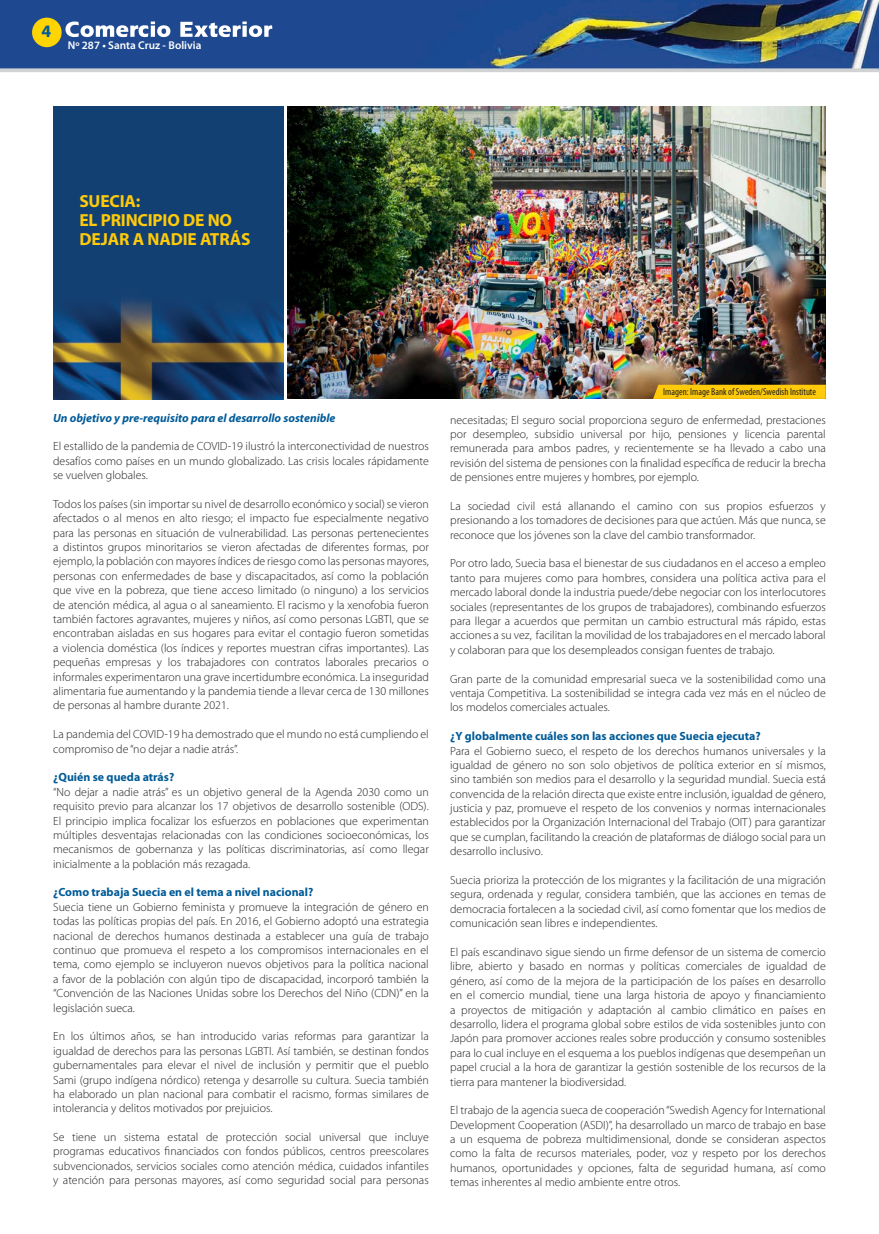
<style>
.page{position:relative;width:879px;height:1234px;background:#fff}
.page>*{position:absolute;margin:0;border:0;box-sizing:border-box;transform-origin:0 0}
.t1{font:700 17.5px/18.8px "Myriad Pro";letter-spacing:-.01em;color:#feca0a}
.t2{font:700 17.5px "Myriad Pro";color:#005b97}
.t3{font:300 11.88px/14.4px "Myriad Pro";color:#231f20;text-align:justify}
.t4{font:700 11.88px "Myriad Pro";color:#005b97}
.t5{font:italic 700 11.88px "Myriad Pro";color:#005b97}
.t6{font:600 11.25px "Myriad Pro";color:#fff}
.t7{font:condensed 10px "Myriad Pro";color:#231f20}
</style>
<div class="page">
<img style="left:0;top:0;width:879px;height:68px">
<svg style="left:0;top:68px;width:879px;height:4px;background:#bec4cd"></svg>
<svg style="left:65px;top:22px;width:207px;height:15px"></svg>
<div style="left:32px;top:18px;width:30px;height:29px;background:#fed503;border-radius:50%"></div>
<img style="left:288px;top:106px;width:538px;height:293px">
<img style="left:53px;top:106px;width:230px;height:293px">
<svg style="left:653px;top:384px;width:173px;height:15px;background:#f1bf0b"></svg>
<h1 class="t2" style="left:42px;top:20px;width:11px">4</h1>
<p class="t6" style="left:68px;top:38px;width:135px">Nº 287 • Santa Cruz - Bolivia</p>
<p class="t1" style="left:79px;top:191px;width:63px">SUECIA:</p>
<p class="t1" style="left:79px;top:210px;width:173px">EL PRINCIPIO DE NO<br>DEJAR A NADIE ATRÁS</p>
<p class="t5" style="left:53px;top:410px;width:284px">Un objetivo y pre-requisito para el desarrollo sostenible</p>
<p class="t3" style="left:53px;top:439px;width:377px">El estallido de la pandemia de COVID-19 ilustró la interconectividad de nuestros desafíos como países en un mundo globalizado. Las crisis locales rápidamente se vuelven globales.</p>
<p class="t3" style="left:53px;top:497px;width:377px">Todos los países (sin importar su nivel de desarrollo económico y social) se vieron afectados o al menos en alto riesgo; el impacto fue especialmente negativo para las personas en situación de vulnerabilidad. Las personas pertenecientes a distintos grupos minoritarios se vieron afectadas de diferentes formas, por ejemplo, la población con mayores índices de riesgo como las personas mayores, personas con enfermedades de base y discapacitados, así como la población que vive en la pobreza, que tiene acceso limitado (o ninguno) a los servicios de atención médica, al agua o al saneamiento. El racismo y la xenofobia fueron también factores agravantes, mujeres y niños, así como personas LGBTI, que se encontraban aisladas en sus hogares para evitar el contagio fueron sometidas a violencia doméstica (los índices y reportes muestran cifras importantes). Las pequeñas empresas y los trabajadores con contratos laborales precarios o informales experimentaron una grave incertidumbre económica. La inseguridad alimentaria fue aumentando y la pandemia tiende a llevar cerca de 130 millones de personas al hambre durante 2021.</p>
<p class="t3" style="left:53px;top:727px;width:377px">La pandemia del COVID-19 ha demostrado que el mundo no está cumpliendo el compromiso de “no dejar a nadie atrás”.</p>
<p class="t4" style="left:53px;top:769px;width:123px">¿Quién se queda atrás?</p>
<p class="t3" style="left:53px;top:784px;width:377px">“No dejar a nadie atrás” es un objetivo general de la Agenda 2030 como un requisito previo para alcanzar los 17 objetivos de desarrollo sostenible (ODS).<br>El principio implica focalizar los esfuerzos en poblaciones que experimentan múltiples desventajas relacionadas con las condiciones socioeconómicas, los mecanismos de gobernanza y las políticas discriminatorias, así como llegar inicialmente a la población más rezagada.</p>
<p class="t4" style="left:53px;top:884px;width:262px">¿Como trabaja Suecia en el tema a nivel nacional?</p>
<p class="t3" style="left:53px;top:899px;width:377px">Suecia tiene un Gobierno feminista y promueve la integración de género en todas las políticas propias del país. En 2016, el Gobierno adoptó una estrategia nacional de derechos humanos destinada a establecer una guía de trabajo continuo que promueva el respeto a los compromisos internacionales en el tema, como ejemplo se incluyeron nuevos objetivos para la política nacional a favor de la población con algún tipo de discapacidad, incorporó también la “Convención de las Naciones Unidas sobre los Derechos del Niño (CDN)” en la legislación sueca.</p>
<p class="t3" style="left:53px;top:1029px;width:377px">En los últimos años, se han introducido varias reformas para garantizar la igualdad de derechos para las personas LGBTI. Así también, se destinan fondos gubernamentales para elevar el nivel de inclusión y permitir que el pueblo Sami (grupo indígena nórdico) retenga y desarrolle su cultura. Suecia también ha elaborado un plan nacional para combatir el racismo, formas similares de intolerancia y delitos motivados por prejuicios.</p>
<p class="t3" style="left:53px;top:1129px;width:377px">Se tiene un sistema estatal de protección social universal que incluye programas educativos financiados con fondos públicos, centros preescolares subvencionados, servicios sociales como atención médica, cuidados infantiles y atención para personas mayores, así como seguridad social para personas</p>
<p class="t7" style="left:663px;top:385px;width:154px">Imagen: Image Bank of Sweden/Swedish Institute</p>
<p class="t3" style="left:450px;top:412px;width:377px">necesitadas; El seguro social proporciona seguro de enfermedad, prestaciones por desempleo, subsidio universal por hijo, pensiones y licencia parental remunerada para ambos padres, y recientemente se ha llevado a cabo una revisión del sistema de pensiones con la finalidad específica de reducir la brecha de pensiones entre mujeres y hombres, por ejemplo.</p>
<p class="t3" style="left:450px;top:499px;width:377px">La sociedad civil está allanando el camino con sus propios esfuerzos y presionando a los tomadores de decisiones para que actúen. Más que nunca, se reconoce que los jóvenes son la clave del cambio transformador.</p>
<p class="t3" style="left:450px;top:556px;width:377px">Por otro lado, Suecia basa el bienestar de sus ciudadanos en el acceso a empleo tanto para mujeres como para hombres, considera una política activa para el mercado laboral donde la industria puede/debe negociar con los interlocutores sociales (representantes de los grupos de trabajadores), combinando esfuerzos para llegar a acuerdos que permitan un cambio estructural más rápido, estas acciones a su vez, facilitan la movilidad de los trabajadores en el mercado laboral y colaboran para que los desempleados consigan fuentes de trabajo.</p>
<p class="t3" style="left:450px;top:671px;width:377px">Gran parte de la comunidad empresarial sueca ve la sostenibilidad como una ventaja Competitiva. La sostenibilidad se integra cada vez más en el núcleo de los modelos comerciales actuales.</p>
<p class="t4" style="left:450px;top:728px;width:312px">¿Y globalmente cuáles son las acciones que Suecia ejecuta?</p>
<p class="t3" style="left:450px;top:743px;width:377px">Para el Gobierno sueco, el respeto de los derechos humanos universales y la igualdad de género no son solo objetivos de política exterior en sí mismos, sino también son medios para el desarrollo y la seguridad mundial. Suecia está convencida de la relación directa que existe entre inclusión, igualdad de género, justicia y paz, promueve el respeto de los convenios y normas internacionales establecidos por la Organización Internacional del Trabajo (OIT) para garantizar que se cumplan, facilitando la creación de plataformas de diálogo social para un desarrollo inclusivo.</p>
<p class="t3" style="left:450px;top:872px;width:377px">Suecia prioriza la protección de los migrantes y la facilitación de una migración segura, ordenada y regular, considera también, que las acciones en temas de democracia fortalecen a la sociedad civil, así como fomentar que los medios de comunicación sean libres e independientes.</p>
<p class="t3" style="left:450px;top:944px;width:377px">El país escandinavo sigue siendo un firme defensor de un sistema de comercio libre, abierto y basado en normas y políticas comerciales de igualdad de género, así como de la mejora de la participación de los países en desarrollo en el comercio mundial, tiene una larga historia de apoyo y financiamiento a proyectos de mitigación y adaptación al cambio climático en países en desarrollo, lidera el programa global sobre estilos de vida sostenibles junto con Japón para promover acciones reales sobre producción y consumo sostenibles para lo cual incluye en el esquema a los pueblos indígenas que desempeñan un papel crucial a la hora de garantizar la gestión sostenible de los recursos de la tierra para mantener la biodiversidad.</p>
<p class="t3" style="left:450px;top:1102px;width:377px">El trabajo de la agencia sueca de cooperación “Swedish Agency for International Development Cooperation (ASDI)”, ha desarrollado un marco de trabajo en base a un esquema de pobreza multidimensional, donde se consideran aspectos como la falta de recursos materiales, poder, voz y respeto por los derechos humanos, oportunidades y opciones, falta de seguridad humana, así como temas inherentes al medio ambiente entre otros.</p>
</div>
